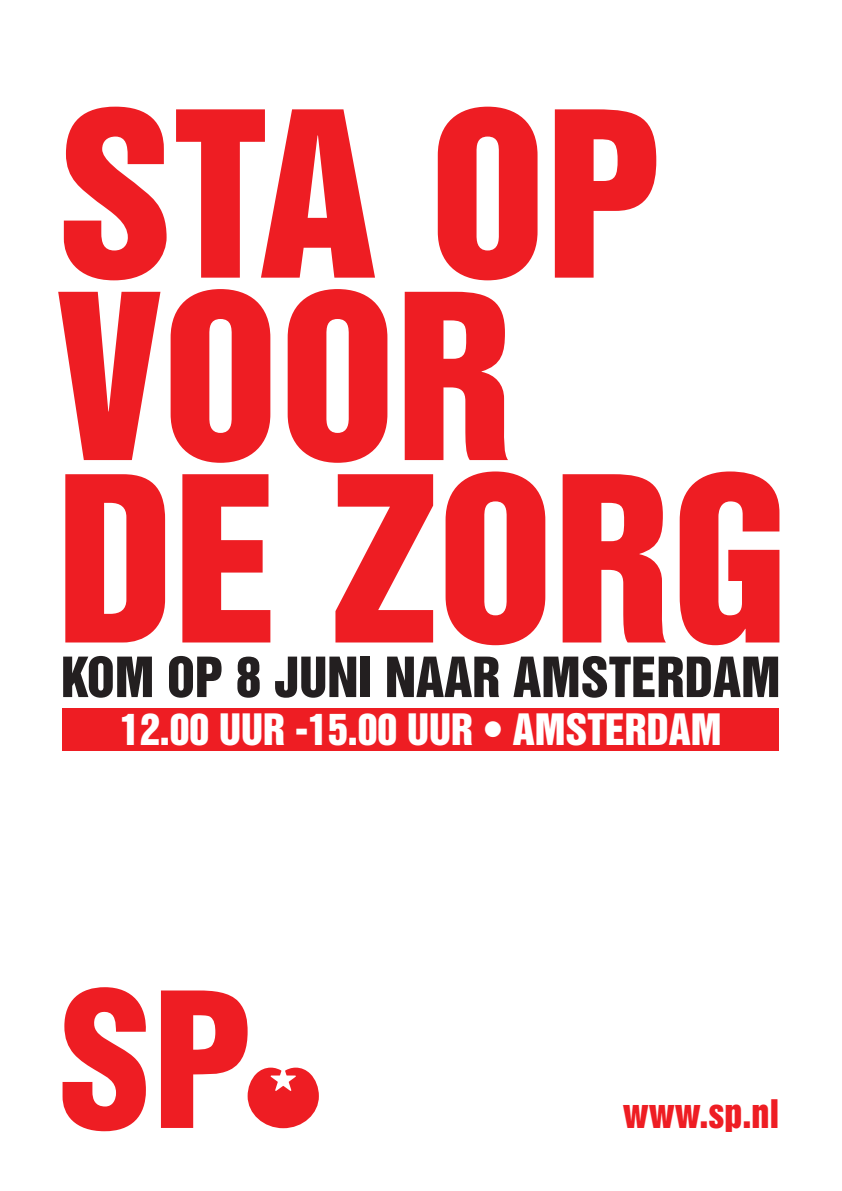
<style>
.page{position:relative;width:842px;height:1191px;background:#fff}
.page>*{position:absolute;margin:0;border:0;box-sizing:border-box;transform-origin:0 0}
.t1{font:210.6px/182.4px "Helvetica Inserat LT Std";color:#ee1d23}
.t2{font:50.6px "Helvetica Inserat LT Std";color:#231f20}
.t3{font:39.6px "Helvetica Inserat LT Std";color:#fff}
.t4{font:36px "Helvetica Inserat LT Std";color:#ee1d23}
</style>
<div class="page">
<div style="left:63px;top:707px;width:716px;height:43px;background:#ee1d23"></div>
<svg style="left:63px;top:987px;width:83px;height:144px"></svg>
<svg style="left:161px;top:990px;width:158px;height:138px"></svg>
<p class="t1" style="left:57px;top:108px;width:733px">STA OP<br>VOOR<br>DE ZORG</p>
<p class="t2" style="left:61px;top:647px;width:721px">KOM OP 8 JUNI NAAR AMSTERDAM</p>
<p class="t3" style="left:120px;top:705px;width:603px">12.00 UUR -15.00 UUR • AMSTERDAM</p>
<p class="t4" style="left:623px;top:1092px;width:158px">www.sp.nl</p>
</div>
